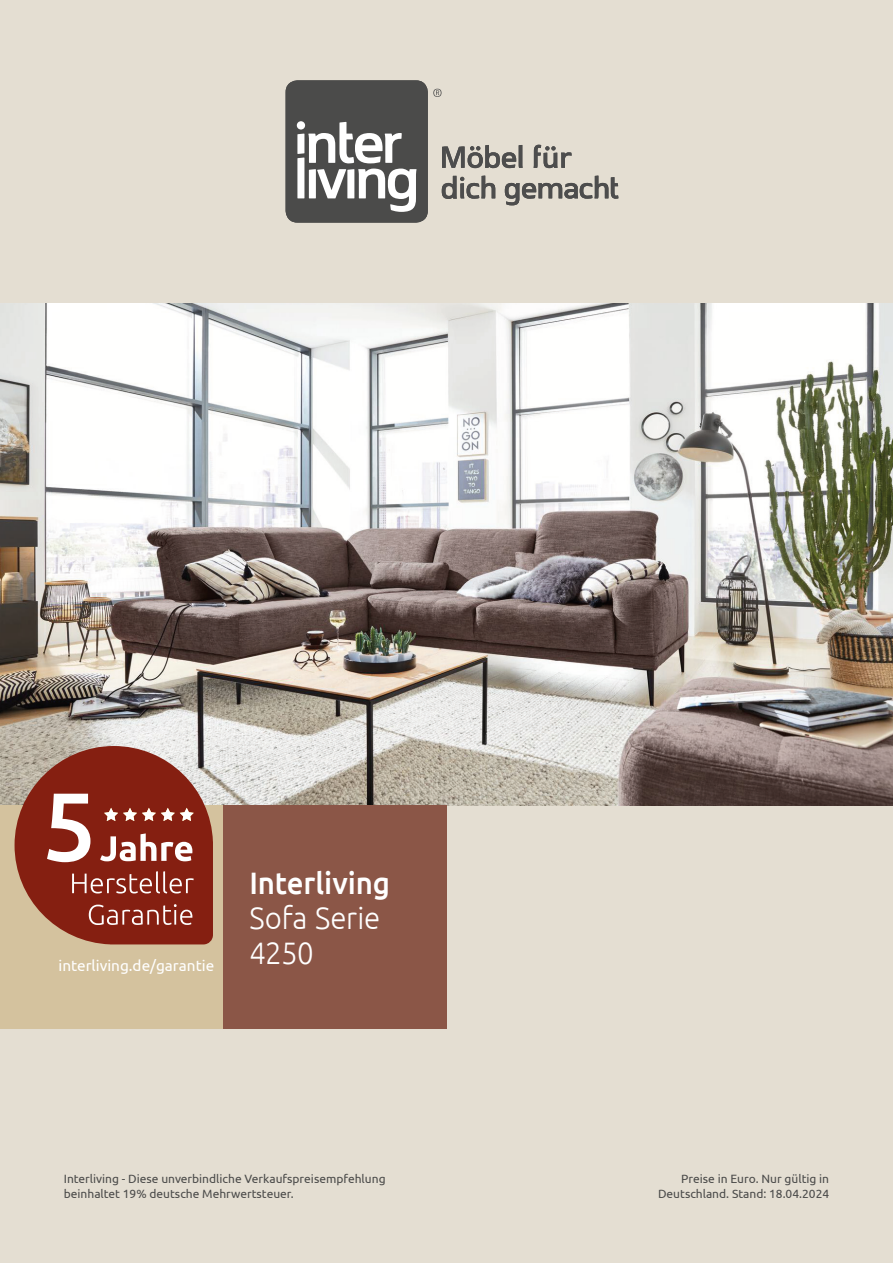
<style>
.page{position:relative;width:893px;height:1263px;background:#e4ded2}
.page>*{position:absolute;margin:0;border:0;box-sizing:border-box;transform-origin:0 0}
.t1{font:300 31.05px "Ubuntu";letter-spacing:-.01em;color:#fff;scale:.95 1}
.t2{font:500 31.05px "Ubuntu";letter-spacing:-.005em;color:#fff;scale:.95 1}
.t3{font:15.3px "Ubuntu";color:#fff}
.t4{font:12px/15px "Ubuntu";color:#4b4b4a}
</style>
<div class="page">
<img style="left:0;top:303px;width:893px;height:503px">
<div style="left:286px;top:80px;width:142px;height:143px;background:#4b4b4a;border-radius:12px"></div>
<svg style="left:534px;top:145px;width:38px;height:23px"></svg>
<svg style="left:505px;top:176px;width:113px;height:29px"></svg>
<svg style="left:297px;top:121px;width:120px;height:91px"></svg>
<svg style="left:442px;top:145px;width:81px;height:23px"></svg>
<svg style="left:442px;top:176px;width:53px;height:23px"></svg>
<svg style="left:433px;top:89px;width:8px;height:8px"></svg>
<div style="left:0;top:805px;width:223px;height:224px;background:#d4c29e"></div>
<div style="left:223px;top:805px;width:223px;height:224px;background:#8b5647"></div>
<svg style="left:15px;top:746px;width:198px;height:198px;background:#9e5244"></svg>
<p class="t3" style="left:58px;top:956px;width:157px">interliving.de/garantie</p>
<p class="t2" style="left:249px;top:863px;width:150px">Interliving</p>
<p class="t1" style="left:249px;top:899px;width:139px">Sofa Serie</p>
<p class="t1" style="left:249px;top:934px;width:69px">4250</p>
<p class="t4" style="left:64px;top:1171px;width:323px">Interliving - Diese unverbindliche Verkaufspreisempfehlung beinhaltet 19% deutsche Mehrwertsteuer.</p>
<p class="t4" style="left:658px;top:1171px;width:173px;text-align:right">Preise in Euro. Nur gültig in<br>Deutschland. Stand: 18.04.2024</p>
</div>
